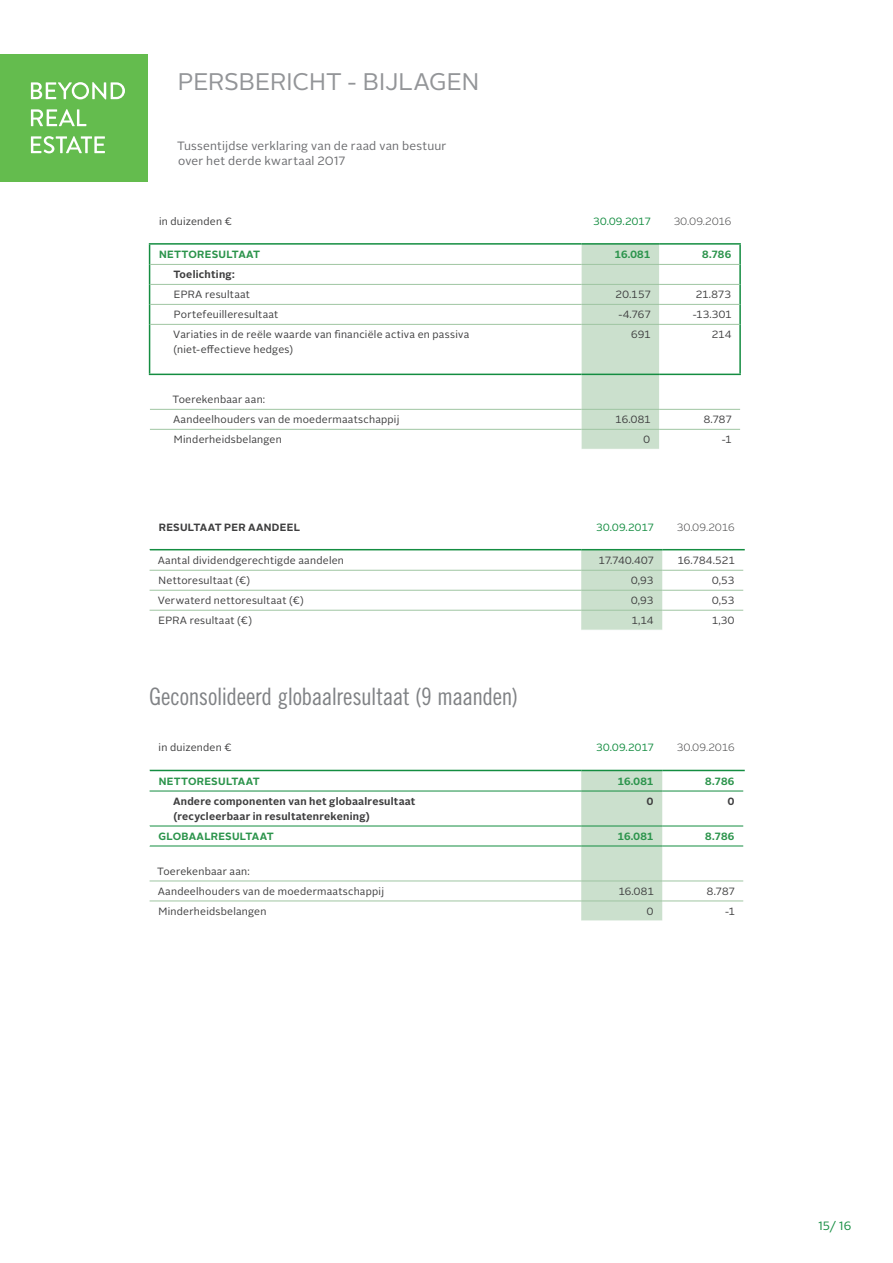
<style>
.page{position:relative;width:893px;height:1263px;background:#fff}
.page>*{position:absolute;margin:0;border:0;box-sizing:border-box;transform-origin:0 0}
.t1{font:24px "Trade Gothic LT Std Cn 18";letter-spacing:-.015em;color:#808285}
.t2{font:24px "Alright Sans";letter-spacing:-.005em;color:#939598}
.t3{font:12px/15px "Alright Sans";letter-spacing:.02em;color:#6c6d70}
.t4{font:12px "Alright Sans";color:#148d41}
.t5{font:10.5px/20px "Alright Sans";letter-spacing:.02em;color:#3e3e3f}
.t6{font:700 10.5px/15px "Alright Sans";letter-spacing:.025em;color:#3e3e3f}
.t7{font:700 10.5px "Alright Sans";letter-spacing:.02em;color:#2c944c}
.t8{font:10.5px "Alright Sans";letter-spacing:.03em;color:#148d41}
.t9{font:300 10.5px "Alright Sans";letter-spacing:.03em;color:#3e3e3f}
</style>
<div class="page">
<div style="left:0;top:54px;width:148px;height:128px;background:#64bc4e"></div>
<svg style="left:31px;top:136px;width:74px;height:17px"></svg>
<svg style="left:31px;top:109px;width:55px;height:17px"></svg>
<svg style="left:31px;top:82px;width:94px;height:17px"></svg>
<div style="left:582px;top:245px;width:77px;height:204px;background:#cbe0cd"></div>
<hr style="left:149px;top:243px;width:433px;height:2px;background:#148d41">
<hr style="left:150px;top:409px;width:432px;height:1px;background:#9fc5a2">
<hr style="left:582px;top:409px;width:77px;height:1px;background:#9fc5a2">
<hr style="left:659px;top:409px;width:81px;height:1px;background:#9fc5a2">
<hr style="left:150px;top:429px;width:432px;height:1px;background:#9fc5a2">
<hr style="left:582px;top:429px;width:77px;height:1px;background:#9fc5a2">
<hr style="left:659px;top:429px;width:81px;height:1px;background:#9fc5a2">
<hr style="left:582px;top:243px;width:77px;height:2px;background:#148d41">
<hr style="left:659px;top:243px;width:82px;height:2px;background:#148d41">
<svg style="left:739px;top:245px;width:2px;height:19px"></svg>
<hr style="left:739px;top:264px;width:2px;height:20px;background:#148d41">
<hr style="left:739px;top:284px;width:2px;height:20px;background:#148d41">
<svg style="left:149px;top:245px;width:1px;height:79px"></svg>
<hr style="left:739px;top:304px;width:2px;height:20px;background:#148d41">
<hr style="left:149px;top:324px;width:1px;height:50px;background:#148d41">
<hr style="left:739px;top:324px;width:2px;height:50px;background:#148d41">
<hr style="left:149px;top:374px;width:433px;height:1px;background:#148d41">
<hr style="left:582px;top:374px;width:77px;height:1px;background:#148d41">
<hr style="left:659px;top:374px;width:82px;height:1px;background:#148d41">
<hr style="left:150px;top:264px;width:432px;height:1px;background:#9fc5a2">
<hr style="left:582px;top:264px;width:77px;height:1px;background:#9fc5a2">
<hr style="left:659px;top:264px;width:80px;height:1px;background:#9fc5a2">
<hr style="left:150px;top:284px;width:432px;height:1px;background:#9fc5a2">
<hr style="left:582px;top:284px;width:77px;height:1px;background:#9fc5a2">
<hr style="left:659px;top:284px;width:80px;height:1px;background:#9fc5a2">
<hr style="left:150px;top:304px;width:432px;height:1px;background:#9fc5a2">
<hr style="left:582px;top:304px;width:77px;height:1px;background:#9fc5a2">
<hr style="left:659px;top:304px;width:80px;height:1px;background:#9fc5a2">
<hr style="left:150px;top:324px;width:432px;height:1px;background:#9fc5a2">
<hr style="left:582px;top:324px;width:77px;height:1px;background:#9fc5a2">
<hr style="left:659px;top:324px;width:80px;height:1px;background:#9fc5a2">
<svg style="left:581px;top:550px;width:81px;height:80px"></svg>
<hr style="left:150px;top:549px;width:431px;height:1px;background:#148d41">
<hr style="left:150px;top:570px;width:431px;height:1px;background:#9fc5a2">
<hr style="left:581px;top:570px;width:81px;height:1px;background:#9fc5a2">
<hr style="left:662px;top:570px;width:81px;height:1px;background:#9fc5a2">
<hr style="left:150px;top:590px;width:431px;height:1px;background:#9fc5a2">
<hr style="left:581px;top:590px;width:81px;height:1px;background:#9fc5a2">
<hr style="left:662px;top:590px;width:81px;height:1px;background:#9fc5a2">
<hr style="left:150px;top:610px;width:431px;height:1px;background:#9fc5a2">
<hr style="left:581px;top:610px;width:81px;height:1px;background:#9fc5a2">
<hr style="left:662px;top:610px;width:81px;height:1px;background:#9fc5a2">
<hr style="left:581px;top:549px;width:81px;height:1px;background:#148d41">
<hr style="left:662px;top:549px;width:83px;height:1px;background:#148d41">
<div style="left:581px;top:771px;width:81px;height:149px;background:#cbe0cd"></div>
<hr style="left:150px;top:770px;width:431px;height:1px;background:#148d41">
<hr style="left:150px;top:881px;width:431px;height:1px;background:#9fc5a2">
<hr style="left:581px;top:881px;width:81px;height:1px;background:#9fc5a2">
<hr style="left:662px;top:881px;width:81px;height:1px;background:#9fc5a2">
<hr style="left:150px;top:901px;width:431px;height:1px;background:#9fc5a2">
<hr style="left:581px;top:901px;width:81px;height:1px;background:#9fc5a2">
<hr style="left:662px;top:901px;width:81px;height:1px;background:#9fc5a2">
<hr style="left:150px;top:791px;width:431px;height:1px;background:#148d41">
<hr style="left:581px;top:791px;width:81px;height:1px;background:#148d41">
<hr style="left:662px;top:791px;width:81px;height:1px;background:#148d41">
<hr style="left:150px;top:826px;width:431px;height:1px;background:#148d41">
<hr style="left:581px;top:826px;width:81px;height:1px;background:#148d41">
<hr style="left:662px;top:826px;width:81px;height:1px;background:#148d41">
<hr style="left:150px;top:846px;width:431px;height:1px;background:#148d41">
<hr style="left:581px;top:846px;width:81px;height:1px;background:#148d41">
<hr style="left:662px;top:846px;width:81px;height:1px;background:#148d41">
<hr style="left:581px;top:770px;width:81px;height:1px;background:#148d41">
<hr style="left:662px;top:770px;width:83px;height:1px;background:#148d41">
<h1 class="t2" style="left:178px;top:65px;width:303px">PERSBERICHT - BIJLAGEN</h1>
<p class="t3" style="left:177px;top:139px;width:271px">Tussentijdse verklaring van de raad van bestuur over het derde kwartaal 2017</p>
<p class="t5" style="left:159px;top:211px;width:74px">in duizenden €</p>
<p class="t8" style="left:593px;top:214px;width:59px">30.09.2017</p>
<p class="t9" style="left:674px;top:214px;width:59px">30.09.2016</p>
<p class="t7" style="left:159px;top:247px;width:103px">NETTORESULTAAT</p>
<p class="t7" style="left:614px;top:247px;width:37px">16.081</p>
<p class="t7" style="left:702px;top:247px;width:31px">8.786</p>
<p class="t6" style="left:173px;top:267px;width:63px">Toelichting:</p>
<p class="t5" style="left:174px;top:285px;width:78px">EPRA resultaat</p>
<p class="t5" style="left:616px;top:285px;width:37px">20.157</p>
<p class="t5" style="left:696px;top:285px;width:37px">21.873</p>
<p class="t5" style="left:174px;top:305px;width:106px">Portefeuilleresultaat</p>
<p class="t5" style="left:618px;top:305px;width:34px">-4.767</p>
<p class="t5" style="left:693px;top:305px;width:41px">-13.301</p>
<p class="t5" style="left:173px;top:327px;width:297px;line-height:15px">Variaties in de reële waarde van financiële activa en passiva (niet-effectieve hedges)</p>
<p class="t5" style="left:631px;top:325px;width:21px">691</p>
<p class="t5" style="left:712px;top:325px;width:21px">214</p>
<p class="t5" style="left:173px;top:390px;width:228px">Toerekenbaar aan:<br>Aandeelhouders van de moedermaatschappij</p>
<p class="t5" style="left:615px;top:410px;width:37px">16.081</p>
<p class="t5" style="left:704px;top:410px;width:30px">8.787</p>
<p class="t5" style="left:174px;top:430px;width:109px">Minderheidsbelangen</p>
<p class="t5" style="left:644px;top:430px;width:8px">0</p>
<p class="t5" style="left:722px;top:430px;width:11px">-1</p>
<p class="t6" style="left:159px;top:520px;width:143px">RESULTAAT PER AANDEEL</p>
<p class="t8" style="left:596px;top:520px;width:59px">30.09.2017</p>
<p class="t9" style="left:677px;top:520px;width:59px">30.09.2016</p>
<p class="t5" style="left:158px;top:551px;width:188px">Aantal dividendgerechtigde aandelen</p>
<p class="t5" style="left:598px;top:551px;width:57px">17.740.407</p>
<p class="t5" style="left:677px;top:551px;width:59px">16.784.521</p>
<p class="t5" style="left:159px;top:571px;width:93px">Nettoresultaat (€)</p>
<p class="t5" style="left:631px;top:571px;width:23px">0,93</p>
<p class="t5" style="left:712px;top:571px;width:24px">0,53</p>
<p class="t5" style="left:158px;top:591px;width:147px">Verwaterd nettoresultaat (€)</p>
<p class="t5" style="left:631px;top:591px;width:23px">0,93</p>
<p class="t5" style="left:712px;top:591px;width:24px">0,53</p>
<p class="t5" style="left:159px;top:611px;width:95px">EPRA resultaat (€)</p>
<p class="t5" style="left:631px;top:611px;width:23px">1,14</p>
<p class="t5" style="left:712px;top:611px;width:24px">1,30</p>
<h1 class="t1" style="left:149px;top:682px;width:371px">Geconsolideerd globaalresultaat (9 maanden)</h1>
<p class="t5" style="left:159px;top:738px;width:74px">in duizenden €</p>
<p class="t8" style="left:596px;top:741px;width:59px">30.09.2017</p>
<p class="t9" style="left:677px;top:741px;width:59px">30.09.2016</p>
<p class="t7" style="left:159px;top:774px;width:103px">NETTORESULTAAT</p>
<p class="t7" style="left:618px;top:774px;width:37px">16.081</p>
<p class="t7" style="left:705px;top:774px;width:31px">8.786</p>
<p class="t6" style="left:173px;top:794px;width:244px">Andere componenten van het globaalresultaat (recycleerbaar in resultatenrekening)</p>
<p class="t6" style="left:647px;top:794px;width:8px">0</p>
<p class="t6" style="left:728px;top:794px;width:8px">0</p>
<p class="t7" style="left:158px;top:829px;width:117px">GLOBAALRESULTAAT</p>
<p class="t7" style="left:618px;top:829px;width:37px">16.081</p>
<p class="t7" style="left:705px;top:829px;width:31px">8.786</p>
<p class="t5" style="left:157px;top:861px;width:228px">Toerekenbaar aan:<br>Aandeelhouders van de moedermaatschappij</p>
<p class="t5" style="left:618px;top:881px;width:37px">16.081</p>
<p class="t5" style="left:707px;top:881px;width:30px">8.787</p>
<p class="t5" style="left:159px;top:901px;width:109px">Minderheidsbelangen</p>
<p class="t5" style="left:647px;top:901px;width:8px">0</p>
<p class="t5" style="left:725px;top:901px;width:11px">-1</p>
<p class="t4" style="left:818px;top:1218px;width:35px">15/ 16</p>
</div>
